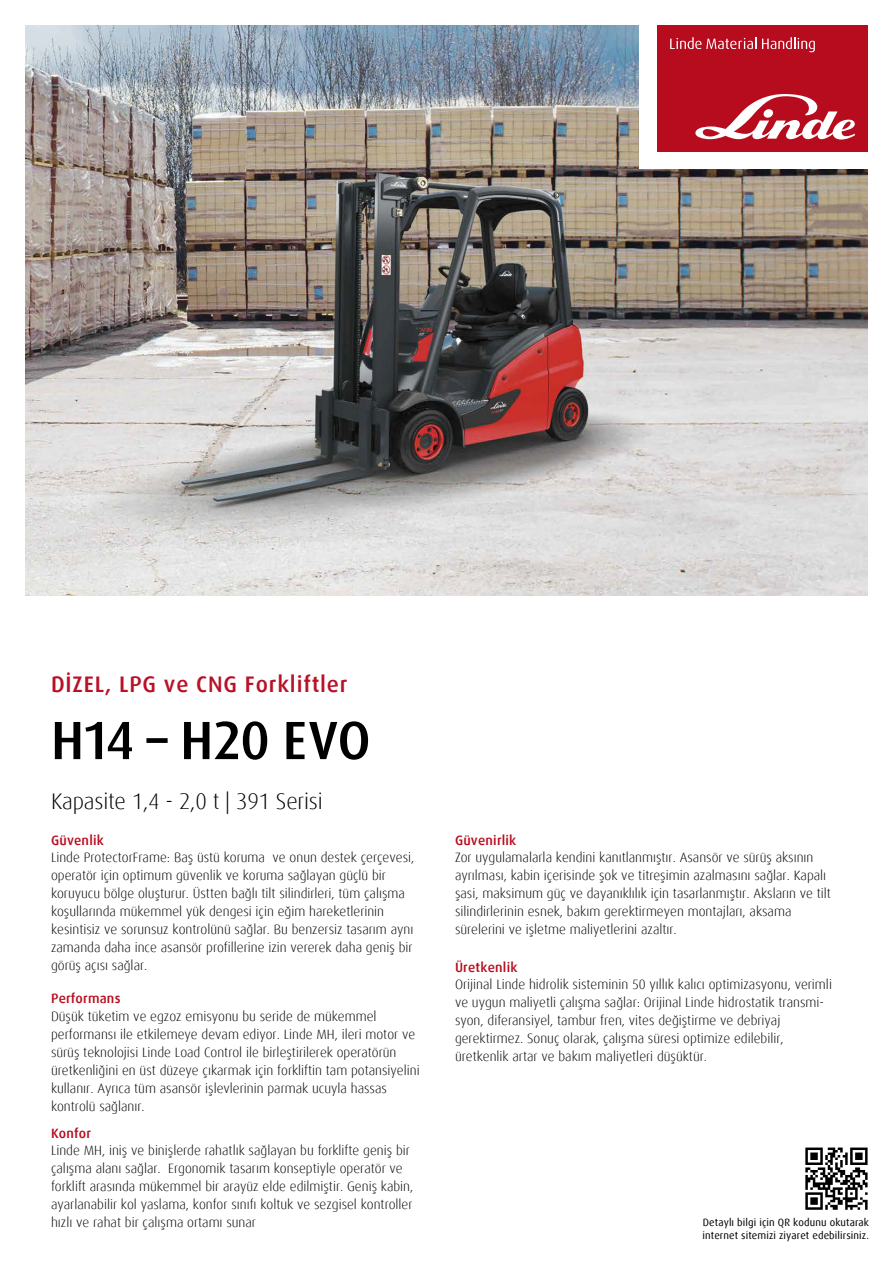
<style>
.page{position:relative;width:893px;height:1263px;background:#fff}
.page>*{position:absolute;margin:0;border:0;box-sizing:border-box;transform-origin:0 0}
.t1{font:300 22.5px "Dax Offc Pro";letter-spacing:-.01em;color:#000}
.t2{font:500 22.5px "Dax Offc Pro";letter-spacing:.035em;color:#b91127}
.t3{font:300 13.5px/18px "Dax Offc Pro";color:#000}
.t4{font:500 13.5px "Dax Offc Pro";letter-spacing:.015em;color:#b70c1e}
.t5{font:10.5px/12.6px "Dax Offc Pro";letter-spacing:.01em;color:#000003}
</style>
<div class="page">
<svg style="left:55px;top:721px;width:313px;height:39px"></svg>
<img style="left:26px;top:26px;width:841px;height:570px">
<div style="left:640px;top:0;width:253px;height:169px;background:#fff"></div>
<div style="left:657px;top:26px;width:210px;height:126px;background:#b70c1e"></div>
<svg style="left:695px;top:94px;width:160px;height:46px"></svg>
<svg style="left:670px;top:37px;width:86px;height:12px"></svg>
<svg style="left:762px;top:37px;width:53px;height:15px"></svg>
<svg style="left:805px;top:1147px;width:63px;height:63px"></svg>
<h1 class="t2" style="left:51px;top:669px;width:298px">DİZEL, LPG ve CNG Forkliftler</h1>
<h1 class="t1" style="left:51px;top:787px;width:273px">Kapasite 1,4 - 2,0 t | 391 Serisi</h1>
<p class="t3" style="left:51px;top:848px;width:365px">Linde ProtectorFrame: Baş üstü koruma ve onun destek çerçevesi, operatör için optimum güvenlik ve koruma sağlayan güçlü bir koruyucu bölge oluşturur. Üstten bağlı tilt silindirleri, tüm çalışma koşullarında mükemmel yük dengesi için eğim hareketlerinin kesintisiz ve sorunsuz kontrolünü sağlar. Bu benzersiz tasarım aynı zamanda daha ince asansör profillerine izin vererek daha geniş bir görüş açısı sağlar.</p>
<p class="t4" style="left:51px;top:831px;width:54px">Güvenlik</p>
<p class="t4" style="left:51px;top:990px;width:71px">Performans</p>
<p class="t3" style="left:51px;top:1007px;width:370px">Düşük tüketim ve egzoz emisyonu bu seride de mükemmel performansı ile etkilemeye devam ediyor. Linde MH, ileri motor ve sürüş teknolojisi Linde Load Control ile birleştirilerek operatörün üretkenliğini en üst düzeye çıkarmak için forkliftin tam potansiyelini kullanır. Ayrıca tüm asansör işlevlerinin parmak ucuyla hassas kontrolü sağlanır.</p>
<p class="t4" style="left:51px;top:1124px;width:42px">Konfor</p>
<p class="t3" style="left:51px;top:1141px;width:364px">Linde MH, iniş ve binişlerde rahatlık sağlayan bu forklifte geniş bir çalışma alanı sağlar. Ergonomik tasarım konseptiyle operatör ve forklift arasında mükemmel bir arayüz elde edilmiştir. Geniş kabin, ayarlanabilir kol yaslama, konfor sınıfı koltuk ve sezgisel kontroller hızlı ve rahat bir çalışma ortamı sunar</p>
<p class="t4" style="left:455px;top:831px;width:63px">Güvenirlik</p>
<p class="t3" style="left:455px;top:848px;width:377px">Zor uygulamalarla kendini kanıtlanmıştır. Asansör ve sürüş aksının ayrılması, kabin içerisinde şok ve titreşimin azalmasını sağlar. Kapalı şasi, maksimum güç ve dayanıklılık için tasarlanmıştır. Aksların ve tilt silindirlerinin esnek, bakım gerektirmeyen montajları, aksama sürelerini ve işletme maliyetlerini azaltır.</p>
<p class="t4" style="left:455px;top:959px;width:64px">Üretkenlik</p>
<p class="t3" style="left:455px;top:976px;width:378px">Orijinal Linde hidrolik sisteminin 50 yıllık kalıcı optimizasyonu, verimli ve uygun maliyetli çalışma sağlar: Orijinal Linde hidrostatik transmi&shy;syon, diferansiyel, tambur fren, vites değiştirme ve debriyaj gerektirmez. Sonuç olarak, çalışma süresi optimize edilebilir, üretkenlik artar ve bakım maliyetleri düşüktür.</p>
<p class="t5" style="left:702px;top:1216px;width:168px">Detaylı bilgi için QR kodunu okutarak internet sitemizi ziyaret edebilirsiniz.</p>
</div>
